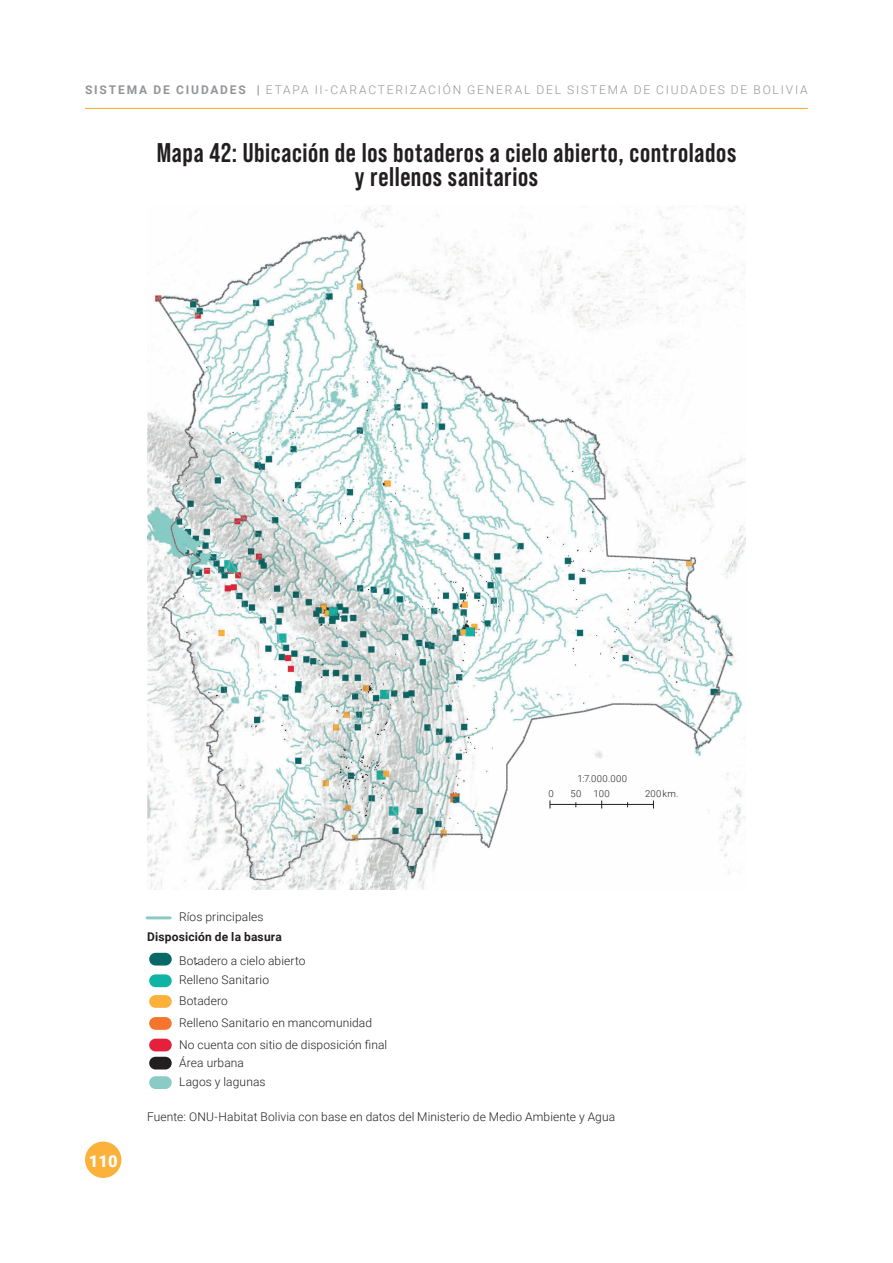
<style>
.page{position:relative;width:893px;height:1263px;background:#fff}
.page>*{position:absolute;margin:0;border:0;box-sizing:border-box;transform-origin:0 0}
.PARRAFOS_GENERALES{font:700 27px "Bebas Neue Pro";letter-spacing:.02em;color:#231f20}
.t1{font:900 16.5px "Roboto";color:#fff}
.PARRAFOS_GENERALES-2{font:300 12px "Roboto";letter-spacing:.01em;color:#231f20}
.t2{font:300 12px "Roboto";letter-spacing:.15em;color:#939598}
.PARRAFOS_GENERALES-3{font:700 12px "Roboto";letter-spacing:.015em;color:#231f20}
.PARRAFOS_GENERALES-4{font:300 9.6px "Roboto";letter-spacing:.04em;color:#231f20}
.s1{font-weight:700}
</style>
<div class="page">
<hr style="left:85px;top:108px;width:723px;height:1px;background:#fcb13b">
<div style="left:85px;top:1141px;width:36px;height:37px;background:#fcb13b;border-radius:50%"></div>
<img style="left:147px;top:205px;width:599px;height:685px">
<div style="left:149px;top:953px;width:23px;height:12px;background:#066966;border-radius:6px"></div>
<div style="left:149px;top:974px;width:23px;height:13px;background:#10b3a4;border-radius:6px"></div>
<div style="left:149px;top:995px;width:23px;height:13px;background:#fcb13b;border-radius:6px"></div>
<div style="left:149px;top:1017px;width:23px;height:13px;background:#f3752e;border-radius:6px"></div>
<div style="left:149px;top:1039px;width:23px;height:12px;background:#e4203d;border-radius:6px"></div>
<div style="left:149px;top:1057px;width:23px;height:12px;background:#231f20;border-radius:6px"></div>
<div style="left:149px;top:1076px;width:23px;height:13px;background:#8accc5;border-radius:6px"></div>
<hr style="left:147px;top:916px;width:23px;height:3px;background:#8accc5">
<hr style="left:550px;top:804px;width:104px;height:1px;background:#231f20">
<p class="t2" style="left:85px;top:81px;width:724px"><span class="s1">SISTEMA DE CIUDADES |</span> ETAPA II-CARACTERIZACIÓN GENERAL DEL SISTEMA DE CIUDADES DE BOLIVIA</p>
<p class="PARRAFOS_GENERALES" style="left:157px;top:137px;width:581px">Mapa 42: Ubicación de los botaderos a cielo abierto, controlados</p>
<p class="PARRAFOS_GENERALES" style="left:355px;top:161px;width:185px">y rellenos sanitarios</p>
<p class="PARRAFOS_GENERALES-4" style="left:577px;top:772px;width:51px">1:7.000.000</p>
<p class="PARRAFOS_GENERALES-2" style="left:179px;top:908px;width:86px">Ríos principales</p>
<p class="PARRAFOS_GENERALES-3" style="left:147px;top:928px;width:136px">Disposición de la basura</p>
<p class="PARRAFOS_GENERALES-2" style="left:179px;top:952px;width:128px">Botadero a cielo abierto</p>
<p class="PARRAFOS_GENERALES-2" style="left:179px;top:971px;width:91px">Relleno Sanitario</p>
<p class="PARRAFOS_GENERALES-2" style="left:179px;top:992px;width:50px">Botadero</p>
<p class="PARRAFOS_GENERALES-2" style="left:179px;top:1014px;width:194px">Relleno Sanitario en mancomunidad</p>
<p class="PARRAFOS_GENERALES-2" style="left:179px;top:1036px;width:210px">No cuenta con sitio de disposición final</p>
<p class="PARRAFOS_GENERALES-2" style="left:179px;top:1054px;width:66px">Área urbana</p>
<p class="PARRAFOS_GENERALES-2" style="left:179px;top:1073px;width:88px">Lagos y lagunas</p>
<p class="PARRAFOS_GENERALES-4" style="left:548px;top:787px;width:7px">0</p>
<p class="PARRAFOS_GENERALES-4" style="left:570px;top:787px;width:12px">50</p>
<p class="PARRAFOS_GENERALES-4" style="left:594px;top:787px;width:18px">100</p>
<p class="PARRAFOS_GENERALES-4" style="left:645px;top:787px;width:35px">200km.</p>
<h2 class="t1" style="left:89px;top:1150px;width:30px">110</h2>
<p class="PARRAFOS_GENERALES-2" style="left:147px;top:1108px;width:470px">Fuente: ONU-Habitat Bolivia con base en datos del Ministerio de Medio Ambiente y Agua</p>
</div>
